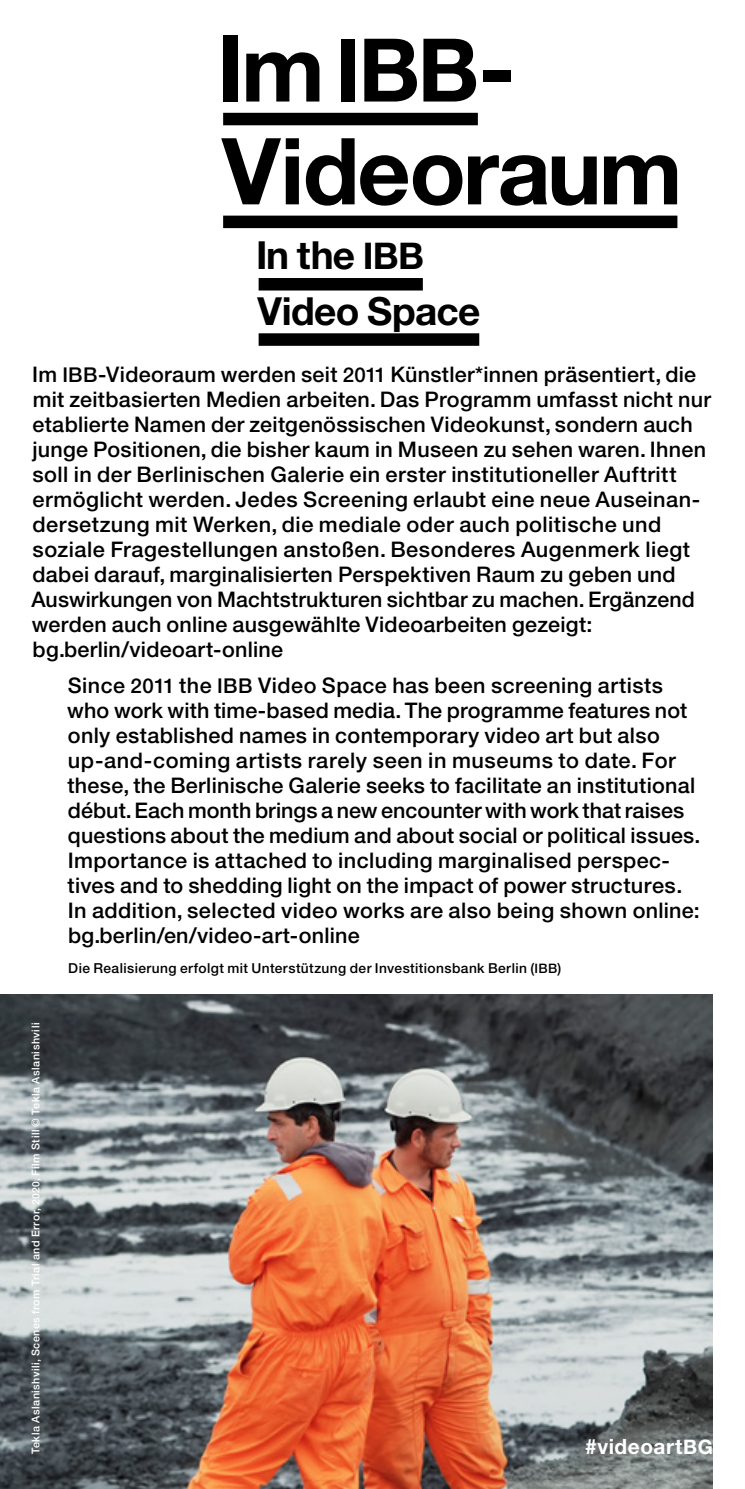
<style>
.page{position:relative;width:745px;height:1489px;background:#fff}
.page>*{position:absolute;margin:0;border:0;box-sizing:border-box;transform-origin:0 0}
.t1{font:700 92.5px/102.8px "Helvetica Neue LT Pro";letter-spacing:-.02em;color:#000}
.t2{font:700 38.75px/55.2px "Helvetica Neue LT Pro";letter-spacing:-.015em;color:#000}
.t3{font:500 21.5px/25px "Helvetica Neue LT Pro";letter-spacing:.015em;color:#000}
.t4{font:700 21px "Helvetica Neue LT Pro";letter-spacing:.025em;color:#fff}
.t5{font:500 13.75px "Helvetica Neue LT Pro";letter-spacing:.03em;color:#000}
.t6{font:500 10.75px "Helvetica Neue LT Pro";letter-spacing:.05em;color:#fff}
.s1{font-size:88px}
.s2{font-size:36.75px}
.s3{font-size:20.5px}
.s4{font-size:13px}
.s5{font-size:10.25px}
.s6{font-size:20px}
</style>
<div class="page">
<div style="left:258px;top:278px;width:164px;height:12px;background:#000"></div>
<div style="left:258px;top:333px;width:221px;height:13px;background:#000"></div>
<img style="left:0;top:994px;width:712px;height:494px">
<div style="left:223px;top:113px;width:254px;height:12px;background:#000"></div>
<div style="left:223px;top:215px;width:454px;height:13px;background:#000"></div>
<h1 class="t1" style="left:217px;top:14px;width:466px">Im <span class="s1">IBB</span>-<br>Videoraum</h1>
<h2 class="t2" style="left:256px;top:227px;width:226px">In the <span class="s2">IBB<br></span>Video Space</h2>
<p class="t3" style="left:31px;top:361px;width:680px">Im <span class="s3">IBB</span>-Videoraum werden seit <span class="s3">2011</span> Künstler*innen präsentiert, die mit zeitbasierten Medien arbeiten. Das Programm umfasst nicht nur etablierte Namen der zeitgenössischen Videokunst, sondern auch junge Positionen, die bisher kaum in Museen zu sehen waren. Ihnen soll in der Berlinischen Galerie ein erster institutioneller Auftritt ermöglicht werden. Jedes Screening erlaubt eine neue Auseinan&shy;dersetzung mit Werken, die mediale oder auch politische und soziale Fragestellungen anstoßen. Besonderes Augenmerk liegt dabei darauf, marginalisierten Perspektiven Raum zu geben und Auswirkungen von Machtstrukturen sichtbar zu machen. Ergänzend werden auch online ausgewählte Videoarbeiten gezeigt: bg.berlin/videoart-online</p>
<p class="t3" style="left:67px;top:672px;width:634px">Since <span class="s3">2011</span> the <span class="s3">IBB</span> Video Space has been screening artists who work with time-based media. The programme features not only established names in contemporary video art but also up-and-coming artists rarely seen in museums to date. For these, the Berlinische Galerie seeks to facilitate an institutional début. Each month brings a new encounter with work that raises questions about the medium and about social or political issues.<br>Importance is attached to including marginalised perspec&shy;tives and to shedding light on the impact of power structures.<br>In addition, selected video works are also being shown online: bg.berlin/en/video-art-online</p>
<p class="t5" style="left:68px;top:960px;width:494px">Die Realisierung erfolgt mit Unterstützung der Investitionsbank Berlin (<span class="s4">IBB</span>)</p>
<p class="t6" style="left:29px;top:1453px;width:433px;rotate:-90deg">Tekla Aslanishvili, Scenes from Trial and Error, <span class="s5">2020</span>, Film Still © Tekla Aslanishvili</p>
<p class="t4" style="left:584px;top:1432px;width:129px">#videoart<span class="s6">BG</span></p>
</div>
